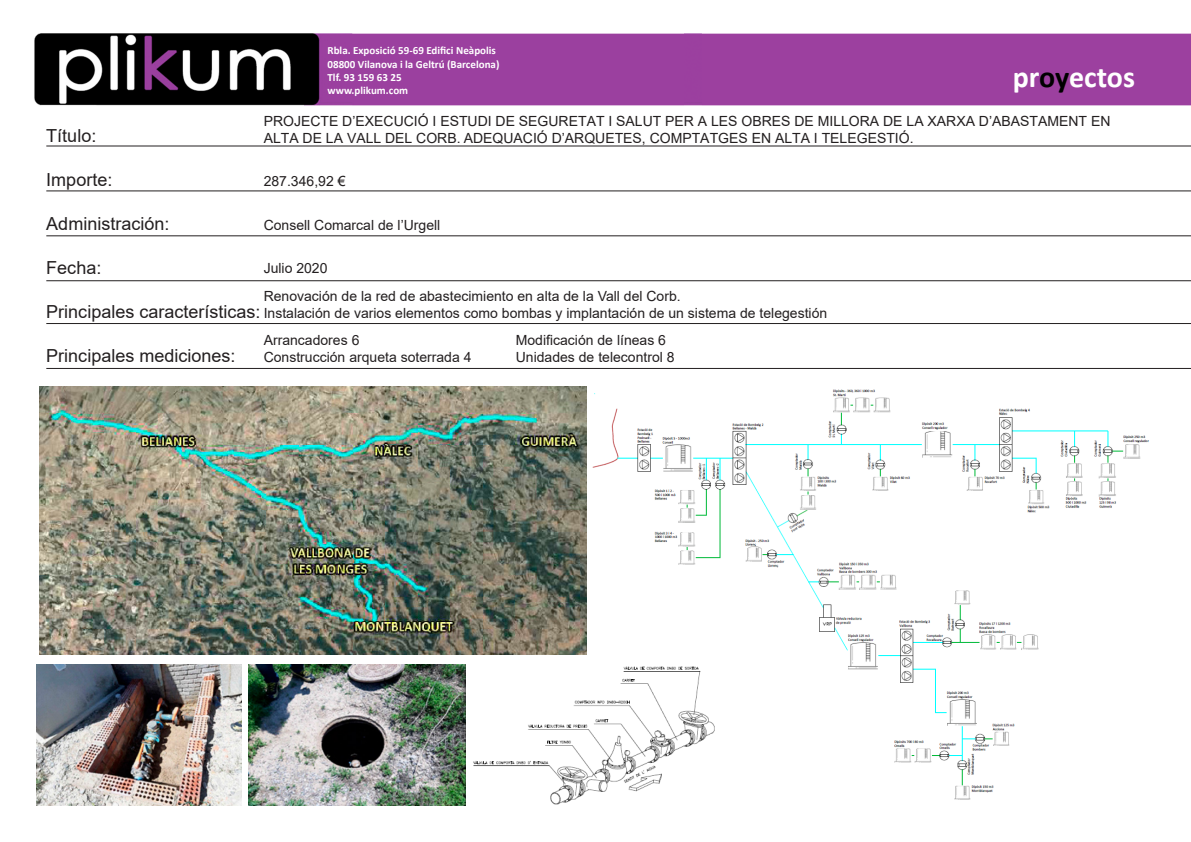
<style>
.page{position:relative;width:1191px;height:842px;background:#fff}
.page>*{position:absolute;margin:0;border:0;box-sizing:border-box;transform-origin:0 0}
.t1{font:700 30px "Calibri";letter-spacing:-.005em;color:#fff}
.t2{font:18px "Arial";color:#231f20}
.t3{font:14px/16.8px "Arial";color:#231f20}
.t4{font:700 11px/13.2px "Calibri";color:#fff}
.s1{color:#000}
</style>
<div class="page">
<hr style="left:46px;top:145px;width:1145px;height:1px;background:#231f20">
<hr style="left:46px;top:190px;width:1145px;height:1px;background:#231f20">
<hr style="left:46px;top:235px;width:1145px;height:1px;background:#231f20">
<hr style="left:46px;top:280px;width:1145px;height:1px;background:#231f20">
<hr style="left:46px;top:323px;width:1145px;height:1px;background:#231f20">
<hr style="left:46px;top:368px;width:1145px;height:1px;background:#231f20">
<img style="left:34px;top:33px;width:651px;height:73px">
<div style="left:685px;top:33px;width:506px;height:73px;background:#9c409f"></div>
<img style="left:592px;top:389px;width:557px;height:411px">
<div style="left:1049px;top:678px;width:119px;height:142px;background:#fff"></div>
<img style="left:40px;top:386px;width:547px;height:268px">
<img style="left:36px;top:665px;width:206px;height:140px">
<img style="left:249px;top:664px;width:217px;height:142px">
<img style="left:473px;top:664px;width:241px;height:141px">
<p class="t4" style="left:327px;top:44px;width:173px">Rbla. Exposició 59-69 Edifici Neàpolis<br>08800 Vilanova i la Geltrú (Barcelona)<br>Tlf. 93 159 63 25<br>www.plikum.com</p>
<p class="t3" style="left:264px;top:112px;width:848px">PROJECTE D’EXECUCIÓ I ESTUDI DE SEGURETAT I SALUT PER A LES OBRES DE MILLORA DE LA XARXA D’ABASTAMENT EN<br>ALTA DE LA VALL DEL CORB. ADEQUACIÓ D’ARQUETES, COMPTATGES EN ALTA I TELEGESTIÓ.</p>
<p class="t3" style="left:264px;top:172px;width:83px">287.346,92 €</p>
<p class="t3" style="left:264px;top:216px;width:178px">Consell Comarcal de l’Urgell</p>
<p class="t3" style="left:264px;top:260px;width:65px">Julio 2020</p>
<p class="t3" style="left:264px;top:288px;width:418px">Renovación de la red de abastecimiento en alta de la Vall del Corb.</p>
<p class="t3" style="left:264px;top:305px;width:565px">Instalación de varios elementos como bombas y implantación de un sistema de telegestión</p>
<p class="t3" style="left:264px;top:331px;width:97px">Arrancadores 6</p>
<p class="t3" style="left:516px;top:331px;width:152px">Modificación de líneas 6</p>
<p class="t3" style="left:264px;top:348px;width:209px">Construcción arqueta soterrada 4</p>
<p class="t3" style="left:516px;top:348px;width:160px">Unidades de telecontrol 8</p>
<h1 class="t1" style="left:1012px;top:56px;width:124px">pr<span class="s1">oy</span>ectos</h1>
<p class="t2" style="left:46px;top:123px;width:52px">Título:</p>
<p class="t2" style="left:46px;top:167px;width:68px">Importe:</p>
<p class="t2" style="left:46px;top:211px;width:125px">Administración:</p>
<p class="t2" style="left:46px;top:255px;width:57px">Fecha:</p>
<p class="t2" style="left:46px;top:299px;width:216px">Principales características:</p>
<p class="t2" style="left:46px;top:343px;width:191px">Principales mediciones:</p>
</div>
